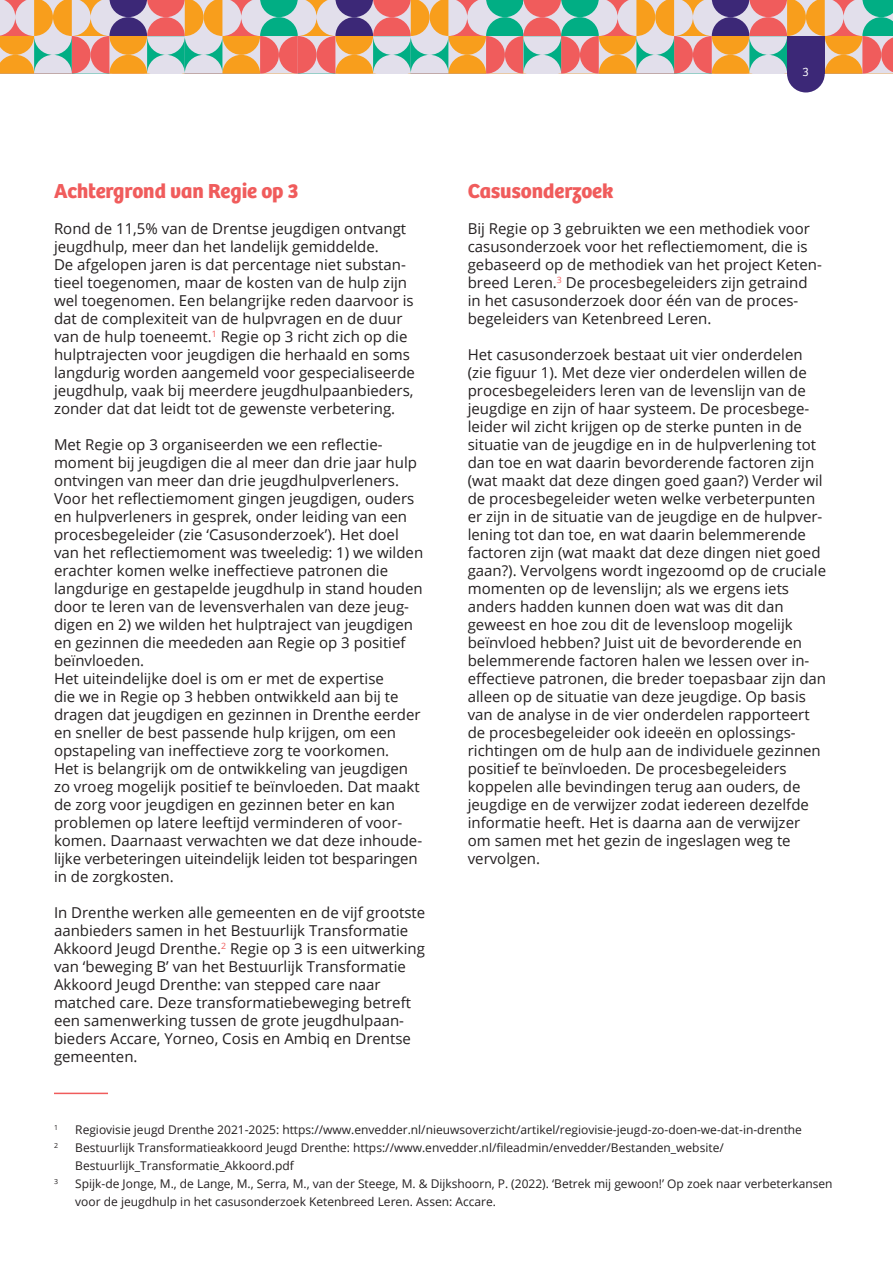
<style>
.page{position:relative;width:893px;height:1263px;background:#fff}
.page>*{position:absolute;margin:0;border:0;box-sizing:border-box;transform-origin:0 0}
.t1{font:700 21px "Bree";color:#f05c5c}
.t2{font:15px/18px "Open Sans";color:#231f20}
.t3{font:300 12.6px "Bree";color:#fff}
.t4{font:12px/18px "Open Sans";color:#231f20}
.t5{font:7.05px "Open Sans";color:#231f20}
</style>
<div class="page">
<hr style="left:54px;top:1093px;width:54px;height:1px;background:#f05c5c">
<svg style="left:0;top:0;width:893px;height:73px;background:#cba68c"></svg>
<div style="left:787px;top:55px;width:38px;height:37px;background:#3c2877;border-radius:50%"></div>
<div style="left:787px;top:36px;width:38px;height:38px;background:#3c2877"></div>
<p class="t3" style="left:803px;top:65px;width:8px">3</p>
<p class="t1" style="left:54px;top:178px;width:246px">Achtergrond van Regie op 3</p>
<p class="t2" style="left:54px;top:219px;width:362px">Rond de 11,5% van de Drentse jeugdigen ontvangt jeugdhulp, meer dan het landelijk gemiddelde.<br>De afgelopen jaren is dat percentage niet substan&shy;tieel toegenomen, maar de kosten van de hulp zijn wel toegenomen. Een belangrijke reden daarvoor is dat de complexiteit van de hulpvragen en de duur van de hulp toeneemt.<sup>1</sup> Regie op 3 richt zich op die hulptrajecten voor jeugdigen die herhaald en soms langdurig worden aangemeld voor gespecialiseerde jeugdhulp, vaak bij meerdere jeugdhulpaanbieders, zonder dat dat leidt tot de gewenste verbetering.</p>
<p class="t2" style="left:54px;top:435px;width:371px">Met Regie op 3 organiseerden we een reflectie&shy;moment bij jeugdigen die al meer dan drie jaar hulp ontvingen van meer dan drie jeugdhulpverleners.<br>Voor het reflectiemoment gingen jeugdigen, ouders en hulpverleners in gesprek, onder leiding van een procesbegeleider (zie ‘Casusonderzoek’). Het doel van het reflectiemoment was tweeledig: 1) we wilden erachter komen welke ineffectieve patronen die langdurige en gestapelde jeugdhulp in stand houden door te leren van de levensverhalen van deze jeug&shy;digen en 2) we wilden het hulptraject van jeugdigen en gezinnen die meededen aan Regie op 3 positief beïnvloeden.</p>
<p class="t2" style="left:54px;top:669px;width:370px">Het uiteindelijke doel is om er met de expertise<br>die we in Regie op 3 hebben ontwikkeld aan bij te dragen dat jeugdigen en gezinnen in Drenthe eerder en sneller de best passende hulp krijgen, om een opstapeling van ineffectieve zorg te voorkomen.<br>Het is belangrijk om de ontwikkeling van jeugdigen zo vroeg mogelijk positief te beïnvloeden. Dat maakt de zorg voor jeugdigen en gezinnen beter en kan problemen op latere leeftijd verminderen of voor&shy;komen. Daarnaast verwachten we dat deze inhoude&shy;lijke verbeteringen uiteindelijk leiden tot besparingen in de zorgkosten.</p>
<p class="t2" style="left:54px;top:903px;width:373px">In Drenthe werken alle gemeenten en de vijf grootste aanbieders samen in het Bestuurlijk Transformatie Akkoord Jeugd Drenthe.<sup>2</sup> Regie op 3 is een uitwerking van ‘beweging B’ van het Bestuurlijk Transformatie Akkoord Jeugd Drenthe: van stepped care naar matched care. Deze transformatiebeweging betreft een samenwerking tussen de grote jeugdhulpaan&shy;bieders Accare, Yorneo, Cosis en Ambiq en Drentse gemeenten.</p>
<p class="t1" style="left:468px;top:178px;width:147px">Casusonderzoek</p>
<p class="t2" style="left:468px;top:219px;width:356px">Bij Regie op 3 gebruikten we een methodiek voor casusonderzoek voor het reflectiemoment, die is gebaseerd op de methodiek van het project Keten&shy;breed Leren.<sup>3</sup> De procesbegeleiders zijn getraind in het casusonderzoek door één van de proces&shy;begeleiders van Ketenbreed Leren.</p>
<p class="t2" style="left:468px;top:345px;width:360px">Het casusonderzoek bestaat uit vier onderdelen (zie figuur 1). Met deze vier onderdelen willen de procesbegeleiders leren van de levenslijn van de jeugdige en zijn of haar systeem. De procesbege&shy;leider wil zicht krijgen op de sterke punten in de situatie van de jeugdige en in de hulpverlening tot dan toe en wat daarin bevorderende factoren zijn (wat maakt dat deze dingen goed gaan?) Verder wil de procesbegeleider weten welke verbeterpunten er zijn in de situatie van de jeugdige en de hulpver&shy;lening tot dan toe, en wat daarin belemmerende factoren zijn (wat maakt dat deze dingen niet goed gaan?). Vervolgens wordt ingezoomd op de cruciale momenten op de levenslijn; als we ergens iets anders hadden kunnen doen wat was dit dan geweest en hoe zou dit de levensloop mogelijk beïnvloed hebben? Juist uit de bevorderende en belemmerende factoren halen we lessen over in&shy;effectieve patronen, die breder toepasbaar zijn dan alleen op de situatie van deze jeugdige. Op basis van de analyse in de vier onderdelen rapporteert de procesbegeleider ook ideeën en oplossings&shy;richtingen om de hulp aan de individuele gezinnen positief te beïnvloeden. De procesbegeleiders koppelen alle bevindingen terug aan ouders, de jeugdige en de verwijzer zodat iedereen dezelfde informatie heeft. Het is daarna aan de verwijzer om samen met het gezin de ingeslagen weg te vervolgen.</p>
<p class="t5" style="left:54px;top:1123px;width:6px">1</p>
<p class="t4" style="left:75px;top:1120px;width:728px">Regiovisie jeugd Drenthe 2021-2025: https://www.envedder.nl/nieuwsoverzicht/artikel/regiovisie-jeugd-zo-doen-we-dat-in-drenthe</p>
<p class="t5" style="left:54px;top:1141px;width:6px">2</p>
<p class="t4" style="left:75px;top:1138px;width:650px">Bestuurlijk Transformatieakkoord Jeugd Drenthe: https://www.envedder.nl/fileadmin/envedder/Bestanden_website/<br>Bestuurlijk_Transformatie_Akkoord.pdf</p>
<p class="t5" style="left:54px;top:1177px;width:6px">3</p>
<p class="t4" style="left:75px;top:1174px;width:759px">Spijk-de Jonge, M., de Lange, M., Serra, M., van der Steege, M. &amp; Dijkshoorn, P. (2022). ‘Betrek mij gewoon!’ Op zoek naar verbeterkansen voor de jeugdhulp in het casusonderzoek Ketenbreed Leren. Assen: Accare.</p>
</div>
